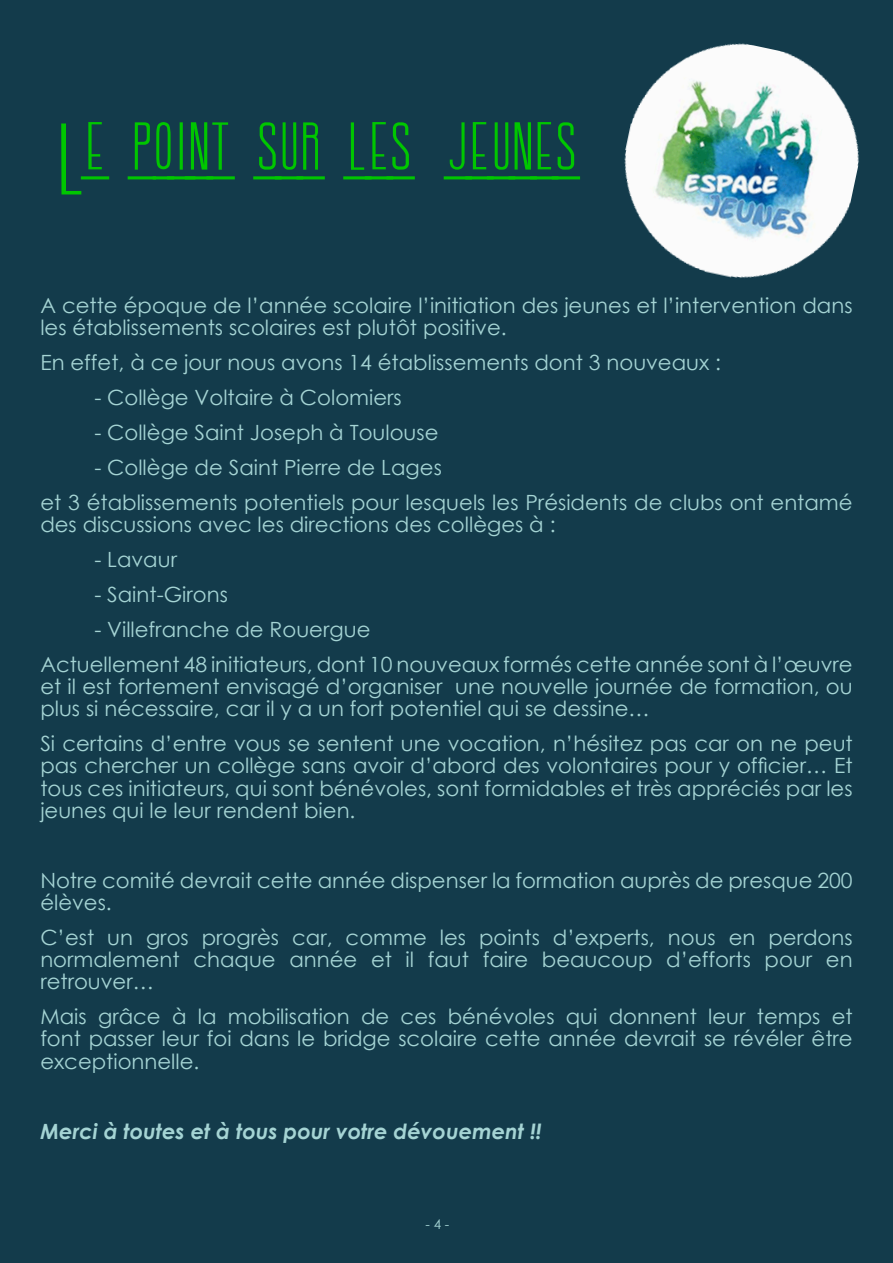
<style>
.page{position:relative;width:893px;height:1263px;background:#133b4b}
.page>*{position:absolute;margin:0;border:0;box-sizing:border-box;transform-origin:0 0}
.Bulleted_List{font:72px "Batavia";color:#00c600}
.Bulleted_List-2{font:21px/22.2px "Century Gothic";color:#a5d4d4;text-align:justify}
.Bulleted_List-3{font:italic 700 21px "Century Gothic";color:#a5d4d4}
.Bulleted_List-4{font:13.5px "Century Gothic";color:#a5d4d4}
</style>
<div class="page">
<img style="left:624px;top:43px;width:235px;height:235px">
<p class="Bulleted_List" style="left:54px;top:122px;width:524px">Le point sur les «jeunes</p>
<p class="Bulleted_List-2" style="left:40px;top:294px;width:814px">A cette époque de l’année scolaire l’initiation des jeunes et l’intervention dans les établissements scolaires est plutôt positive.</p>
<p class="Bulleted_List-2" style="left:40px;top:351px;width:682px">En effet, à ce jour nous avons 14 établissements dont 3 nouveaux :</p>
<p class="Bulleted_List-2" style="left:94px;top:386px;width:309px">- Collège Voltaire à Colomiers</p>
<p class="Bulleted_List-2" style="left:94px;top:421px;width:346px">- Collège Saint Joseph à Toulouse</p>
<p class="Bulleted_List-2" style="left:94px;top:456px;width:349px">- Collège de Saint Pierre de Lages</p>
<p class="Bulleted_List-2" style="left:40px;top:491px;width:814px">et 3 établissements potentiels pour lesquels les Présidents de clubs ont entamé des discussions avec les directions des collèges à :</p>
<p class="Bulleted_List-2" style="left:94px;top:548px;width:84px">- Lavaur</p>
<p class="Bulleted_List-2" style="left:94px;top:583px;width:135px">- Saint-Girons</p>
<p class="Bulleted_List-2" style="left:94px;top:618px;width:278px">- Villefranche de Rouergue</p>
<p class="Bulleted_List-2" style="left:40px;top:653px;width:814px">Actuellement 48 initiateurs, dont 10 nouveaux formés cette année sont à l’œuvre et il est fortement envisagé d’organiser une nouvelle journée de formation, ou plus si nécessaire, car il y a un fort potentiel qui se dessine…</p>
<p class="Bulleted_List-2" style="left:40px;top:732px;width:814px">Si certains d’entre vous se sentent une vocation, n’hésitez pas car on ne peut pas chercher un collège sans avoir d’abord des volontaires pour y officier… Et tous ces initiateurs, qui sont bénévoles, sont formidables et très appréciés par les jeunes qui le leur rendent bien.</p>
<p class="Bulleted_List-2" style="left:40px;top:869px;width:814px">Notre comité devrait cette année dispenser la formation auprès de presque 200 élèves.</p>
<p class="Bulleted_List-2" style="left:40px;top:926px;width:814px">C’est un gros progrès car, comme les points d’experts, nous en perdons normalement chaque année et il faut faire beaucoup d’efforts pour en retrouver…</p>
<p class="Bulleted_List-2" style="left:40px;top:1005px;width:814px">Mais grâce à la mobilisation de ces bénévoles qui donnent leur temps et font passer leur foi dans le bridge scolaire cette année devrait se révéler être exceptionnelle.</p>
<p class="Bulleted_List-3" style="left:40px;top:1115px;width:503px">Merci à toutes et à tous pour votre dévouement !!</p>
<p class="Bulleted_List-4" style="left:425px;top:1215px;width:25px">- 4 -</p>
</div>
